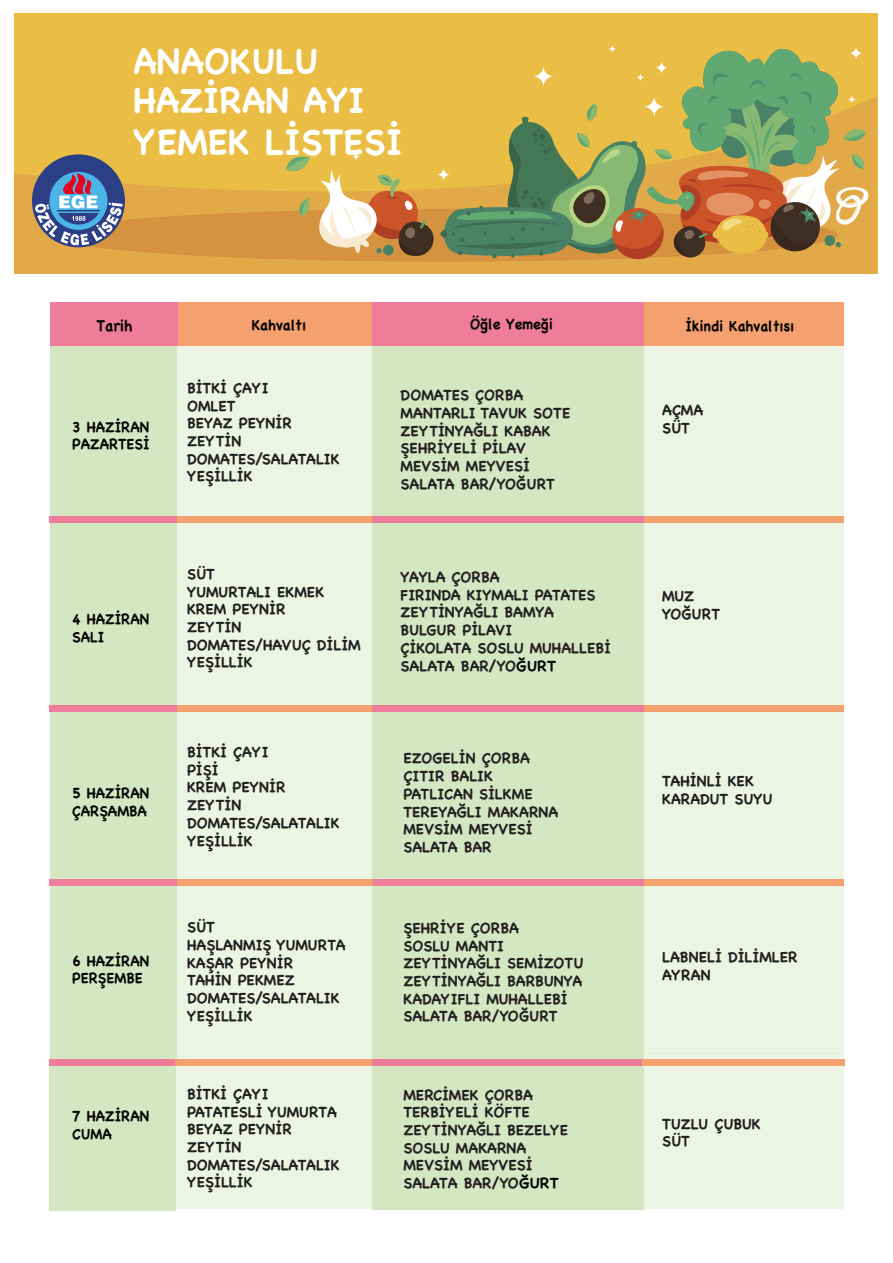
<style>
.page{position:relative;width:893px;height:1263px;background:#fff}
.page>*{position:absolute;margin:0;border:0;box-sizing:border-box;transform-origin:0 0}
.t1{font:700 35.7px "Chalkboard SE";color:#fff}
.t2{font:700 34.95px "Chalkboard";color:#fff}
.t3{font:700 34.95px "Chalkboard SE";color:#fff}
.t4{font:700 15.75px "Chalkboard SE";color:#050504;scale:.93 1}
.t5{font:700 14.7px/17.7px "Chalkboard SE";color:#231f20}
.t6{font:700 14.7px/17.7px "Chalkboard SE";color:#050504;scale:.95 1}
.s1{font-family:"Chalkboard SE"}
.s2{color:#050504}
</style>
<div class="page">
<div style="left:175px;top:885px;width:200px;height:174px;background:#ecf4e4"></div>
<div style="left:372px;top:882px;width:272px;height:172px;background:#d5e6c2"></div>
<div style="left:643px;top:883px;width:201px;height:171px;background:#ecf4e4"></div>
<div style="left:372px;top:346px;width:272px;height:536px;background:#d5e6c2"></div>
<div style="left:177px;top:346px;width:195px;height:535px;background:#ecf4e4"></div>
<svg style="left:619px;top:346px;width:225px;height:533px;background:#e9f2e0"></svg>
<div style="left:178px;top:302px;width:194px;height:44px;background:#f5a06f"></div>
<div style="left:619px;top:302px;width:225px;height:44px;background:#f5a06f"></div>
<div style="left:372px;top:302px;width:272px;height:44px;background:#ef7c9a"></div>
<div style="left:50px;top:346px;width:127px;height:534px;background:#d5e6c2"></div>
<div style="left:50px;top:302px;width:128px;height:44px;background:#ef7c9a"></div>
<div style="left:177px;top:516px;width:195px;height:7px;background:#f5a06f"></div>
<div style="left:644px;top:516px;width:200px;height:7px;background:#f5a06f"></div>
<div style="left:49px;top:516px;width:128px;height:7px;background:#ef7c9a"></div>
<div style="left:372px;top:516px;width:272px;height:7px;background:#ef7c9a"></div>
<div style="left:176px;top:705px;width:198px;height:7px;background:#f5a06f"></div>
<div style="left:644px;top:705px;width:200px;height:7px;background:#f5a06f"></div>
<div style="left:642px;top:879px;width:202px;height:7px;background:#f5a06f"></div>
<div style="left:372px;top:706px;width:272px;height:6px;background:#ef7c9a"></div>
<div style="left:372px;top:879px;width:272px;height:6px;background:#ef7c9a"></div>
<div style="left:15px;top:13px;width:863px;height:261px;background:#eabe45"></div>
<svg style="left:15px;top:96px;width:862px;height:177px"></svg>
<div style="left:52px;top:209px;width:786px;height:53px;background:#d6933f;border-radius:50%"></div>
<svg style="left:286px;top:48px;width:585px;height:214px"></svg>
<svg style="left:655px;top:61px;width:13px;height:13px"></svg>
<svg style="left:849px;top:46px;width:14px;height:14px"></svg>
<svg style="left:437px;top:168px;width:13px;height:13px"></svg>
<svg style="left:848px;top:95px;width:8px;height:9px"></svg>
<svg style="left:636px;top:73px;width:8px;height:9px"></svg>
<svg style="left:608px;top:45px;width:9px;height:8px"></svg>
<svg style="left:352px;top:153px;width:8px;height:8px"></svg>
<svg style="left:282px;top:92px;width:8px;height:8px"></svg>
<svg style="left:644px;top:96px;width:21px;height:21px"></svg>
<svg style="left:533px;top:66px;width:21px;height:21px"></svg>
<div style="left:32px;top:154px;width:93px;height:93px;background:#2c3e85;border-radius:50%"></div>
<svg style="left:35px;top:173px;width:88px;height:72px"></svg>
<div style="left:50px;top:879px;width:127px;height:180px;background:#d5e6c2"></div>
<div style="left:372px;top:1038px;width:272px;height:172px;background:#d5e6c2"></div>
<div style="left:643px;top:1054px;width:200px;height:155px;background:#ecf4e4"></div>
<div style="left:50px;top:1065px;width:126px;height:145px;background:#d5e6c2"></div>
<div style="left:173px;top:1065px;width:200px;height:144px;background:#ecf4e4"></div>
<div style="left:175px;top:879px;width:197px;height:6px;background:#f5a06f"></div>
<div style="left:175px;top:1059px;width:197px;height:6px;background:#f5a06f"></div>
<div style="left:49px;top:879px;width:128px;height:6px;background:#ef7c9a"></div>
<div style="left:49px;top:1059px;width:126px;height:6px;background:#ef7c9a"></div>
<div style="left:50px;top:706px;width:127px;height:6px;background:#ef7c9a"></div>
<div style="left:372px;top:1059px;width:272px;height:6px;background:#ef7c9a"></div>
<div style="left:643px;top:1059px;width:202px;height:6px;background:#f5a06f"></div>
<h2 class="t3" style="left:134px;top:40px;width:186px">ANAOKULU</h2>
<h2 class="t2" style="left:134px;top:79px;width:232px">HAZİRAN <span class="s1">AYI</span></h2>
<h1 class="t1" style="left:134px;top:120px;width:270px">YEMEK LİSTESİ</h1>
<p class="t4" style="left:96px;top:316px;width:40px">Tarih</p>
<p class="t6" style="left:252px;top:316px;width:59px">Kahvaltı</p>
<p class="t6" style="left:470px;top:315px;width:89px">Öğle Yemeği</p>
<p class="t6" style="left:685px;top:317px;width:116px">İkindi Kahvaltısı</p>
<p class="t6" style="left:72px;top:418px;width:83px">3 HAZİRAN<br>PAZARTESİ</p>
<p class="t6" style="left:72px;top:610px;width:83px">4 HAZİRAN<br>SALI</p>
<p class="t6" style="left:72px;top:784px;width:83px">5 HAZİRAN<br>ÇARŞAMBA</p>
<p class="t6" style="left:72px;top:951px;width:83px">6 HAZİRAN<br>PERŞEMBE</p>
<p class="t6" style="left:72px;top:1107px;width:83px">7 HAZİRAN<br>CUMA</p>
<p class="t5" style="left:187px;top:379px;width:154px">BİTKİ ÇAYI<br>OMLET<br>BEYAZ PEYNİR<br>ZEYTİN<br>DOMATES/SALATALIK<br>YEŞİLLİK</p>
<p class="t5" style="left:187px;top:565px;width:175px">SÜT<br>YUMURTALI EKMEK<br>KREM PEYNİR<br>ZEYTİN<br>DOMATES/HAVUÇ DİLİM<br>YEŞİLLİK</p>
<p class="t5" style="left:187px;top:743px;width:154px">BİTKİ ÇAYI<br>PİŞİ<br>KREM PEYNİR<br>ZEYTİN<br>DOMATES/SALATALIK<br>YEŞİLLİK</p>
<p class="t5" style="left:187px;top:918px;width:160px">SÜT<br>HAŞLANMIŞ YUMURTA<br>KAŞAR PEYNİR<br>TAHİN PEKMEZ<br>DOMATES/SALATALIK<br>YEŞİLLİK</p>
<p class="t5" style="left:187px;top:1085px;width:154px">BİTKİ ÇAYI<br>PATATESLİ YUMURTA<br>BEYAZ PEYNİR<br>ZEYTİN<br>DOMATES/SALATALIK<br>YEŞİLLİK</p>
<p class="t5" style="left:401px;top:386px;width:171px">DOMATES ÇORBA<br>MANTARLI TAVUK SOTE<br>ZEYTİNYAĞLI KABAK<br>ŞEHRİYELİ PİLAV<br>MEVSİM MEYVESİ<br>SALATA BAR/YOĞURT</p>
<p class="t5" style="left:401px;top:568px;width:212px">YAYLA ÇORBA<br>FIRINDA KIYMALI PATATES<br>ZEYTİNYAĞLI BAMYA<br>BULGUR PİLAVI<br>ÇİKOLATA SOSLU MUHALLEBİ<br>SALATA BAR/YO<span class="s2">ĞURT</span></p>
<p class="t5" style="left:403px;top:749px;width:156px">EZOGELİN ÇORBA<br>ÇITIR BALIK<br>PATLICAN SİLKME<br>TEREYAĞLI MAKARNA<br>MEVSİM MEYVESİ<br>SALATA BAR</p>
<p class="t5" style="left:403px;top:919px;width:181px">ŞEHRİYE ÇORBA<br>SOSLU MANTI<br>ZEYTİNYAĞLI SEMİZOTU<br>ZEYTİNYAĞLI BARBUNYA<br>KADAYIFLI MUHALLEBİ<br>SALATA BAR/YOĞURT</p>
<p class="t5" style="left:403px;top:1086px;width:166px">MERCİMEK ÇORBA<br>TERBİYELİ KÖFTE<br>ZEYTİNYAĞLI BEZELYE<br>SOSLU MAKARNA<br>MEVSİM MEYVESİ<br>SALATA BAR/YO<span class="s2">ĞURT</span></p>
<p class="t5" style="left:662px;top:401px;width:43px">AÇMA<br>SÜT</p>
<p class="t5" style="left:662px;top:587px;width:59px">MUZ<br>YOĞURT</p>
<p class="t5" style="left:662px;top:772px;width:112px">TAHİNLİ KEK<br>KARADUT SUYU</p>
<p class="t5" style="left:662px;top:948px;width:137px">LABNELİ DİLİMLER<br>AYRAN</p>
<p class="t5" style="left:662px;top:1114px;width:100px">TUZLU ÇUBUK<br>SÜT</p>
</div>
